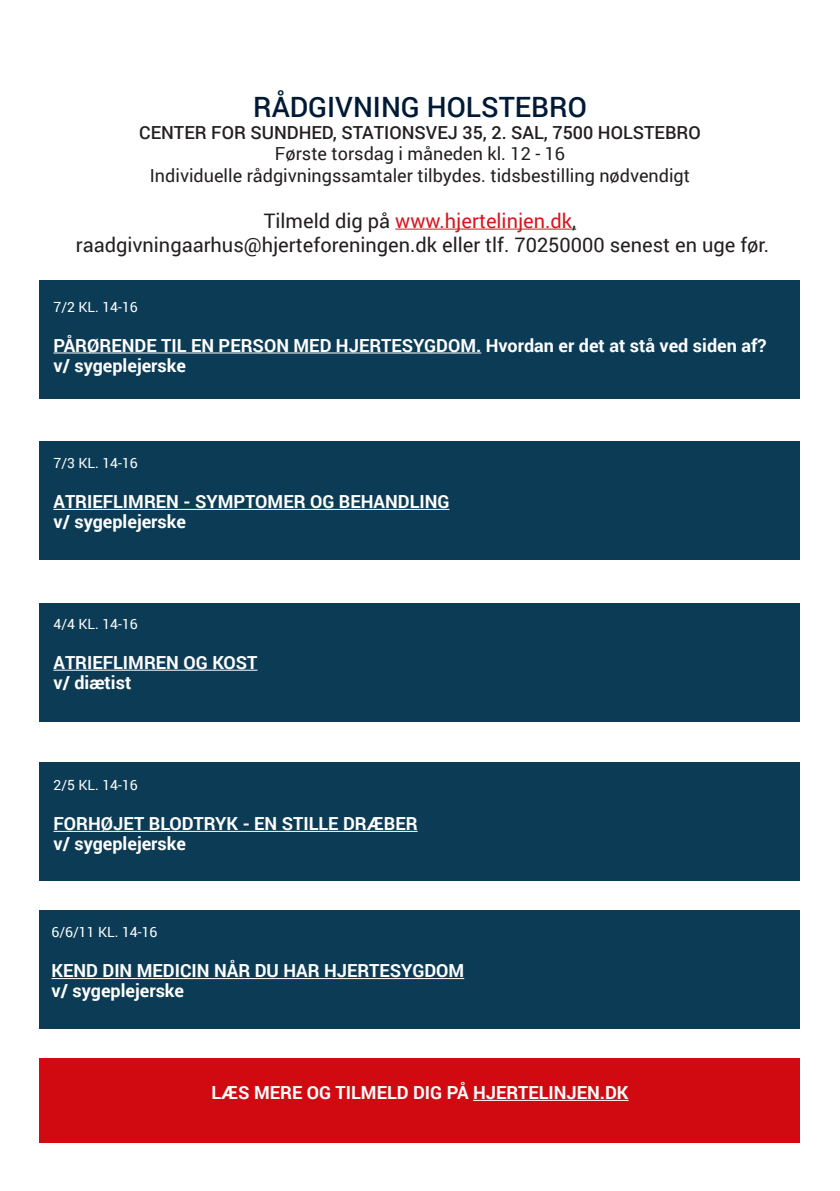
<style>
.page{position:relative;width:840px;height:1191px;background:#fff}
.page>*{position:absolute;margin:0;border:0;box-sizing:border-box;transform-origin:0 0}
.t1{font:500 28px "Roboto";color:#001a36}
.t2{font:20px "Roboto";color:#231f20}
.t3{font:20px "Roboto";color:#d7171f}
.t4{font:700 18px "Roboto";color:#fff}
.t5{font:18px "Roboto";color:#231f20}
.t6{font:500 18px "Roboto";color:#231f20}
.t7{font:14px "Roboto";color:#fff}
.s1{color:#231f20}
</style>
<div class="page">
<hr style="left:395px;top:229px;width:177px;height:1px;background:#d7171f">
<div style="left:40px;top:280px;width:759px;height:119px;background:#0c3c55"></div>
<div style="left:40px;top:441px;width:759px;height:119px;background:#0c3c55"></div>
<hr style="left:53px;top:352px;width:428px;height:1px;background:#fff">
<hr style="left:53px;top:509px;width:396px;height:1px;background:#fff">
<div style="left:40px;top:1058px;width:759px;height:85px;background:#d10a11"></div>
<hr style="left:473px;top:1100px;width:155px;height:1px;background:#fff">
<div style="left:40px;top:603px;width:759px;height:119px;background:#0c3c55"></div>
<div style="left:40px;top:762px;width:759px;height:119px;background:#0c3c55"></div>
<hr style="left:53px;top:670px;width:204px;height:1px;background:#fff">
<hr style="left:53px;top:831px;width:364px;height:1px;background:#fff">
<div style="left:40px;top:910px;width:759px;height:119px;background:#0c3c55"></div>
<hr style="left:51px;top:978px;width:413px;height:1px;background:#fff">
<p class="t1" style="left:253px;top:87px;width:335px">RÅDGIVNING HOLSTEBRO</p>
<p class="t6" style="left:139px;top:120px;width:562px">CENTER FOR SUNDHED, STATIONSVEJ 35, 2. SAL, 7500 HOLSTEBRO</p>
<p class="t5" style="left:275px;top:141px;width:291px">Første torsdag i måneden kl. 12 - 16</p>
<p class="t5" style="left:150px;top:163px;width:541px">Individuelle rådgivningssamtaler tilbydes. tidsbestilling nødvendigt</p>
<p class="t3" style="left:264px;top:206px;width:313px"><span class="s1">Tilmeld dig på</span> www.hjertelinjen.dk<span class="s1">,</span></p>
<p class="t2" style="left:76px;top:230px;width:694px">raadgivningaarhus@hjerteforeningen.dk eller tlf. 70250000 senest en uge før.</p>
<p class="t7" style="left:53px;top:297px;width:86px">7/2 KL. 14-16</p>
<p class="t4" style="left:53px;top:332px;width:714px">PÅRØRENDE TIL EN PERSON MED HJERTESYGDOM. Hvordan er det at stå ved siden af?</p>
<p class="t4" style="left:53px;top:352px;width:134px">v/ sygeplejerske</p>
<p class="t7" style="left:53px;top:453px;width:86px">7/3 KL. 14-16</p>
<p class="t4" style="left:53px;top:489px;width:397px">ATRIEFLIMREN - SYMPTOMER OG BEHANDLING</p>
<p class="t4" style="left:53px;top:509px;width:134px">v/ sygeplejerske</p>
<p class="t7" style="left:53px;top:614px;width:86px">4/4 KL. 14-16</p>
<p class="t4" style="left:53px;top:650px;width:205px">ATRIEFLIMREN OG KOST</p>
<p class="t4" style="left:53px;top:670px;width:79px">v/ diætist</p>
<p class="t7" style="left:53px;top:775px;width:86px">2/5 KL. 14-16</p>
<p class="t4" style="left:53px;top:811px;width:365px">FORHØJET BLODTRYK - EN STILLE DRÆBER</p>
<p class="t4" style="left:53px;top:831px;width:134px">v/ sygeplejerske</p>
<p class="t7" style="left:51px;top:922px;width:107px">6/6/11 KL. 14-16</p>
<p class="t4" style="left:51px;top:958px;width:414px">KEND DIN MEDICIN NÅR DU HAR HJERTESYGDOM</p>
<p class="t4" style="left:51px;top:978px;width:134px">v/ sygeplejerske</p>
<p class="t4" style="left:211px;top:1080px;width:418px">LÆS MERE OG TILMELD DIG PÅ HJERTELINJEN.DK</p>
</div>
